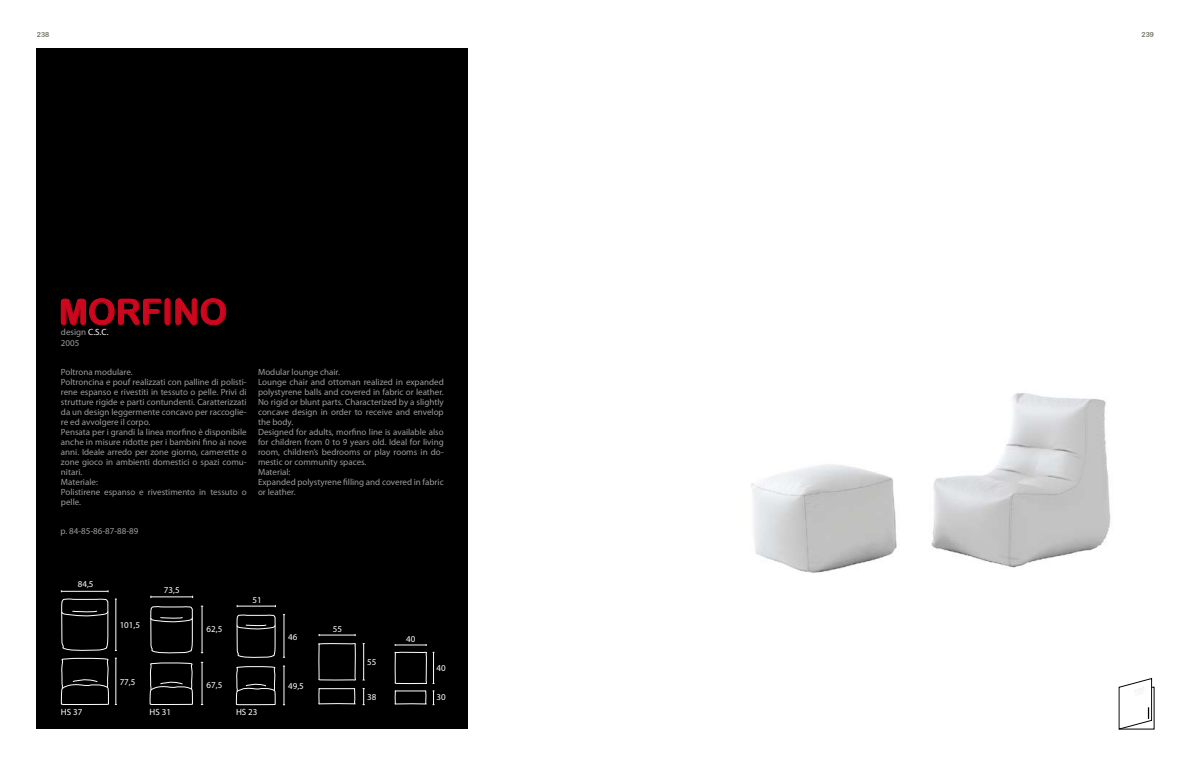
<style>
.page{position:relative;width:1191px;height:766px;background:#fff}
.page>*{position:absolute;margin:0;border:0;box-sizing:border-box;transform-origin:0 0}
.t1{font:35px "Arial Rounded MT Bold";color:#cd071e}
.t2{font:9px/10px "Myriad Pro";color:#9c9d9f}
.t3{font:9px "Myriad Pro";color:#fff}
.t4{font:7px "Arial Rounded MT Bold";color:#727464}
.s1{color:#fff}
</style>
<div class="page">
<div style="left:37px;top:48px;width:431px;height:681px;background:#000"></div>
<svg style="left:61px;top:298px;width:165px;height:27px"></svg>
<svg style="left:1119px;top:678px;width:35px;height:51px"></svg>
<svg style="left:61px;top:657px;width:48px;height:48px"></svg>
<hr style="left:116px;top:599px;width:1px;height:51px;background:#fff">
<hr style="left:116px;top:658px;width:1px;height:46px;background:#fff">
<svg style="left:61px;top:590px;width:48px;height:60px"></svg>
<svg style="left:236px;top:666px;width:39px;height:40px"></svg>
<svg style="left:318px;top:688px;width:37px;height:16px"></svg>
<svg style="left:318px;top:643px;width:38px;height:37px"></svg>
<hr style="left:284px;top:614px;width:1px;height:43px;background:#fff">
<hr style="left:284px;top:666px;width:1px;height:38px;background:#fff">
<svg style="left:237px;top:605px;width:39px;height:52px"></svg>
<svg style="left:150px;top:662px;width:43px;height:43px"></svg>
<hr style="left:202px;top:606px;width:1px;height:46px;background:#fff">
<hr style="left:202px;top:662px;width:1px;height:42px;background:#fff">
<svg style="left:150px;top:595px;width:43px;height:58px"></svg>
<hr style="left:319px;top:634px;width:36px;height:1px;background:#fff">
<hr style="left:363px;top:643px;width:1px;height:36px;background:#fff">
<svg style="left:362px;top:688px;width:3px;height:17px"></svg>
<hr style="left:395px;top:644px;width:31px;height:1px;background:#fff">
<svg style="left:394px;top:651px;width:40px;height:55px"></svg>
<img style="left:751px;top:393px;width:360px;height:180px">
<p class="t4" style="left:37px;top:30px;width:14px">238</p>
<p class="t4" style="left:1141px;top:30px;width:14px">239</p>
<h1 class="t1" style="left:59px;top:291px;width:170px">MORFINO</h1>
<p class="t2" style="left:61px;top:327px;width:49px;line-height:10.8px">design <span class="s1">C.S.C.<br></span>2005</p>
<p class="t2" style="left:61px;top:367px;width:187px">Poltrona modulare.<br>Poltroncina e pouf realizzati con palline di polisti&shy;rene espanso e rivestiti in tessuto o pelle. Privi di strutture rigide e parti contundenti. Caratterizzati da un design leggermente concavo per raccoglie&shy;re ed avvolgere il corpo.<br>Pensata per i grandi la linea morfino è disponibile anche in misure ridotte per i bambini fino ai nove anni. Ideale arredo per zone giorno, camerette o zone gioco in ambienti domestici o spazi comu&shy;nitari.<br>Materiale:<br>Polistirene espanso e rivestimento in tessuto o pelle.</p>
<p class="t2" style="left:258px;top:367px;width:187px">Modular lounge chair.<br>Lounge chair and ottoman realized in expanded polystyrene balls and covered in fabric or leather.<br>No rigid or blunt parts. Characterized by a slightly concave design in order to receive and envelop the body.<br>Designed for adults, morfino line is available also for children from 0 to 9 years old. Ideal for living room, children’s bedrooms or play rooms in do&shy;mestic or community spaces.<br>Material:<br>Expanded polystyrene filling and covered in fabric or leather.</p>
<p class="t2" style="left:60px;top:526px;width:79px">p. 84-85-86-87-88-89</p>
<p class="t3" style="left:78px;top:578px;width:17px">84,5</p>
<p class="t3" style="left:164px;top:584px;width:17px">73,5</p>
<p class="t3" style="left:252px;top:594px;width:11px">51</p>
<p class="t3" style="left:120px;top:619px;width:22px">101,5</p>
<p class="t3" style="left:207px;top:623px;width:17px">62,5</p>
<p class="t3" style="left:120px;top:676px;width:17px">77,5</p>
<p class="t3" style="left:207px;top:678px;width:17px">67,5</p>
<p class="t3" style="left:61px;top:706px;width:23px">HS 37</p>
<p class="t3" style="left:150px;top:706px;width:23px">HS 31</p>
<p class="t3" style="left:236px;top:706px;width:23px">HS 23</p>
<p class="t3" style="left:288px;top:631px;width:11px">46</p>
<p class="t3" style="left:288px;top:680px;width:17px">49,5</p>
<p class="t3" style="left:333px;top:622px;width:11px">55</p>
<p class="t3" style="left:367px;top:656px;width:11px">55</p>
<p class="t3" style="left:367px;top:691px;width:11px">38</p>
<p class="t3" style="left:406px;top:633px;width:11px">40</p>
<p class="t3" style="left:436px;top:662px;width:11px">40</p>
<p class="t3" style="left:436px;top:691px;width:11px">30</p>
</div>
